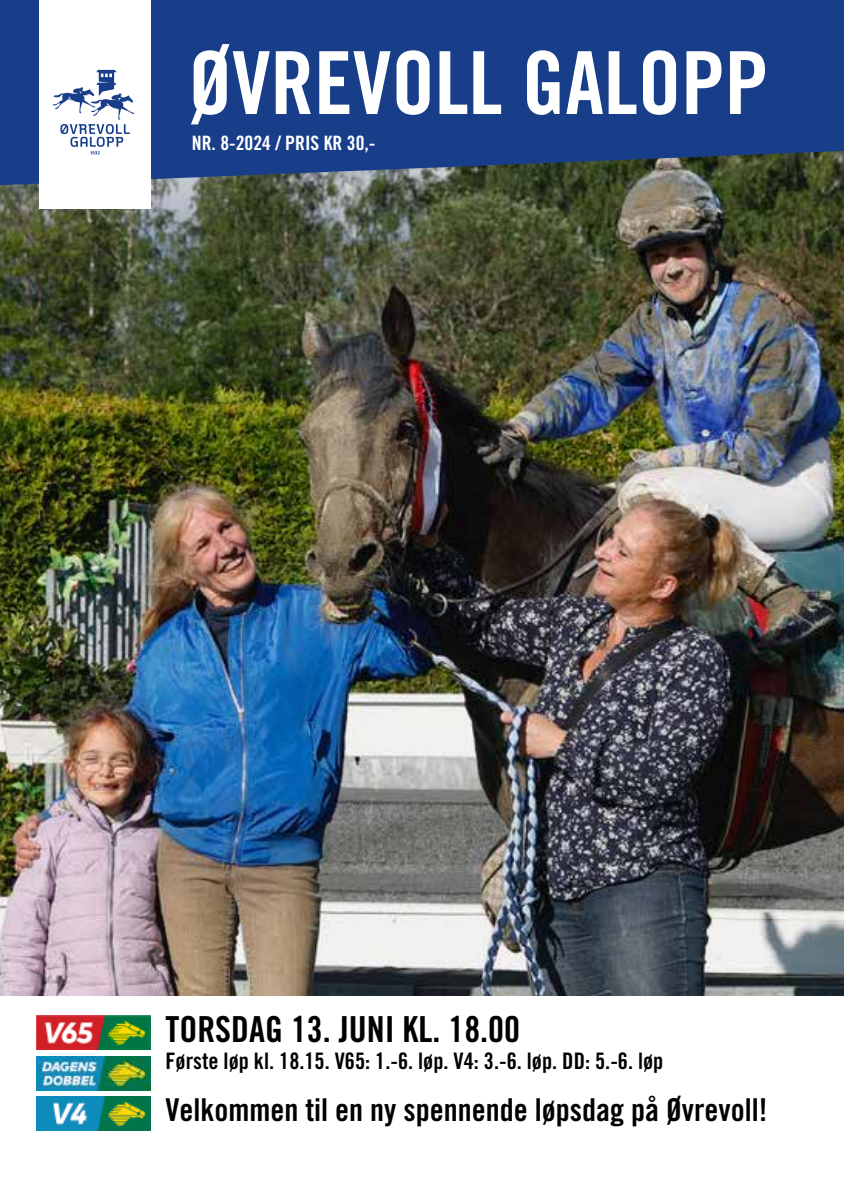
<style>
.page{position:relative;width:844px;height:1191px;background:#fff}
.page>*{position:absolute;margin:0;border:0;box-sizing:border-box;transform-origin:0 0}
.t1{font:35.88px "Trade Gothic LT Std Bd Cn 20";color:#000}
.t2{font:31.5px "Trade Gothic LT Std Bd Cn 20";color:#000}
.t3{font:22.75px "Trade Gothic LT Std Bd Cn 20";color:#000}
.t4{font:19.78px "Trade Gothic LT Std Bd Cn 20";color:#fff}
</style>
<div class="page">
<img style="left:0;top:185px;width:843px;height:811px">
<svg style="left:0;top:0;width:843px;height:185px;fill:#183e8a"></svg>
<div style="left:39px;top:0;width:112px;height:208px;background:#fff"></div>
<svg style="left:52px;top:70px;width:82px;height:84px"></svg>
<svg style="left:191px;top:44px;width:573px;height:80px;fill:#183e8a"></svg>
<img style="left:37px;top:1056px;width:113px;height:34px">
<img style="left:37px;top:1096px;width:113px;height:34px">
<img style="left:37px;top:1015px;width:113px;height:35px">
<p class="t4" style="left:192px;top:131px;width:185px">NR. 8-2024 / PRIS KR 30,-</p>
<h1 class="t1" style="left:165px;top:1007px;width:356px">TORSDAG 13. JUNI KL. 18.00</h1>
<p class="t3" style="left:165px;top:1047px;width:499px">Første løp kl. 18.15. V65: 1.-6. løp. V4: 3.-6. løp. DD: 5.-6. løp</p>
<h2 class="t2" style="left:165px;top:1090px;width:603px">Velkommen til en ny spennende løpsdag på Øvrevoll!</h2>
</div>
